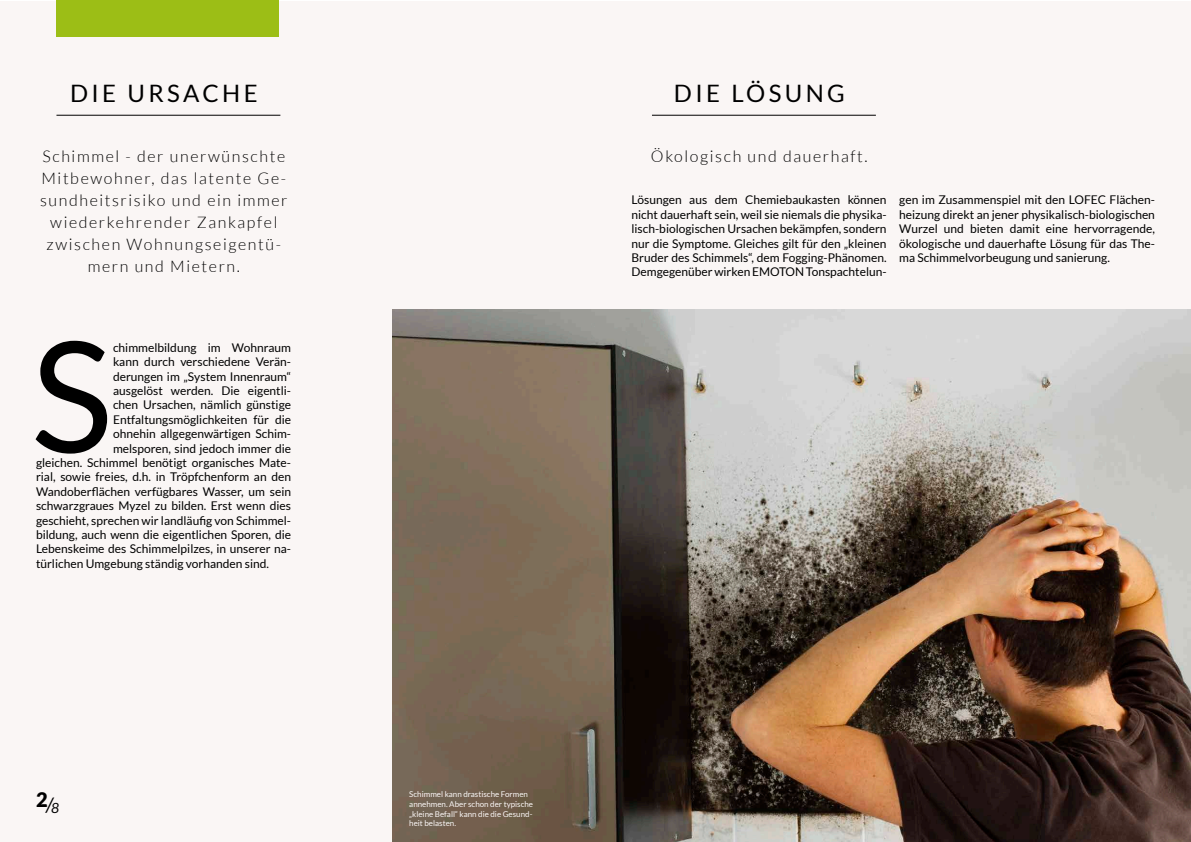
<style>
.page{position:relative;width:1191px;height:842px;background:#fff}
.page>*{position:absolute;margin:0;border:0;box-sizing:border-box;transform-origin:0 0}
.t1{font:154px "Lato";color:#000}
.t2{font:24px "Lato";letter-spacing:.14em;color:#000}
.t3{font:900 20px "Lato";color:#000}
.t4{font:300 16px/22px "Lato";letter-spacing:.1em;color:#000;text-align:center}
.t5{font:12px/14.4px "Lato";color:#000;text-align:justify}
.t6{font:8px/9.6px "Lato";color:#faf6f5}
.s1{font-weight:400;font-style:italic}
</style>
<div class="page">
<div style="left:0;top:1px;width:595px;height:841px;background:#faf6f5"></div>
<div style="left:596px;top:1px;width:594px;height:841px;background:#faf6f5"></div>
<img style="left:392px;top:310px;width:799px;height:532px">
<hr style="left:56px;top:115px;width:224px;height:1px;background:#000">
<hr style="left:652px;top:115px;width:224px;height:1px;background:#000">
<div style="left:56px;top:0;width:223px;height:36px;background:#9cbe16"></div>
<h2 class="t2" style="left:70px;top:79px;width:189px">DIE URSACHE</h2>
<h2 class="t2" style="left:674px;top:79px;width:172px">DIE LÖSUNG</h2>
<h3 class="t4" style="left:40px;top:146px;width:249px">Schimmel - der unerwünschte<br>Mitbewohner, das latente Ge&shy;sundheitsrisiko und ein immer wiederkehrender Zankapfel zwischen Wohnungseigentü&shy;mern und Mietern.</h3>
<h3 class="t4" style="left:651px;top:146px;width:218px">Ökologisch und dauerhaft.</h3>
<p class="t5" style="left:631px;top:193px;width:257px">Lösungen aus dem Chemiebaukasten können nicht dauerhaft sein, weil sie niemals die physika&shy;lisch-biologischen Ursachen bekämpfen, sondern nur die Symptome. Gleiches gilt für den „kleinen Bruder des Schimmels“, dem Fogging-Phänomen.<br>Demgegenüber wirken EMOTON Tonspachtelun-</p>
<p class="t5" style="left:899px;top:193px;width:257px">gen im Zusammenspiel mit den LOFEC Flächen&shy;heizung direkt an jener physikalisch-biologischen Wurzel und bieten damit eine hervorragende, ökologische und dauerhafte Lösung für das The&shy;ma Schimmelvorbeugung und sanierung.</p>
<h1 class="t1" style="left:31px;top:311px;width:83px">S</h1>
<p class="t5" style="left:113px;top:340px;width:180px">chimmelbildung im Wohnraum</p>
<p class="t5" style="left:113px;top:354px;width:179px">kann durch verschiedene Verän-</p>
<p class="t5" style="left:113px;top:369px;width:180px">derungen im „System Innenraum“</p>
<p class="t5" style="left:113px;top:383px;width:180px">ausgelöst werden. Die eigentli-</p>
<p class="t5" style="left:113px;top:398px;width:180px">chen Ursachen, nämlich günstige</p>
<p class="t5" style="left:113px;top:412px;width:179px">Entfaltungsmöglichkeiten für die</p>
<p class="t5" style="left:113px;top:426px;width:180px">ohnehin allgegenwärtigen Schim-</p>
<p class="t5" style="left:113px;top:441px;width:180px">melsporen, sind jedoch immer die</p>
<p class="t5" style="left:36px;top:455px;width:256px">gleichen. Schimmel benötigt organisches Mate-</p>
<p class="t5" style="left:36px;top:470px;width:256px">rial, sowie freies, d.h. in Tröpfchenform an den</p>
<p class="t5" style="left:36px;top:484px;width:256px">Wandoberflächen verfügbares Wasser, um sein</p>
<p class="t5" style="left:36px;top:498px;width:256px">schwarzgraues Myzel zu bilden. Erst wenn dies</p>
<p class="t5" style="left:36px;top:513px;width:256px">geschieht, sprechen wir landläufig von Schimmel-</p>
<p class="t5" style="left:36px;top:527px;width:256px">bildung, auch wenn die eigentlichen Sporen, die</p>
<p class="t5" style="left:36px;top:542px;width:256px">Lebenskeime des Schimmelpilzes, in unserer na-</p>
<p class="t5" style="left:36px;top:556px;width:234px">türlichen Umgebung ständig vorhanden sind.</p>
<h3 class="t3" style="left:36px;top:788px;width:25px">2<span class="s1">/</span><sub>8</sub></h3>
<p class="t6" style="left:409px;top:790px;width:125px">Schimmel kann drastische Formen annehmen. Aber schon der typische „kleine Befall“ kann die die Gesund&shy;heit belasten.</p>
</div>
